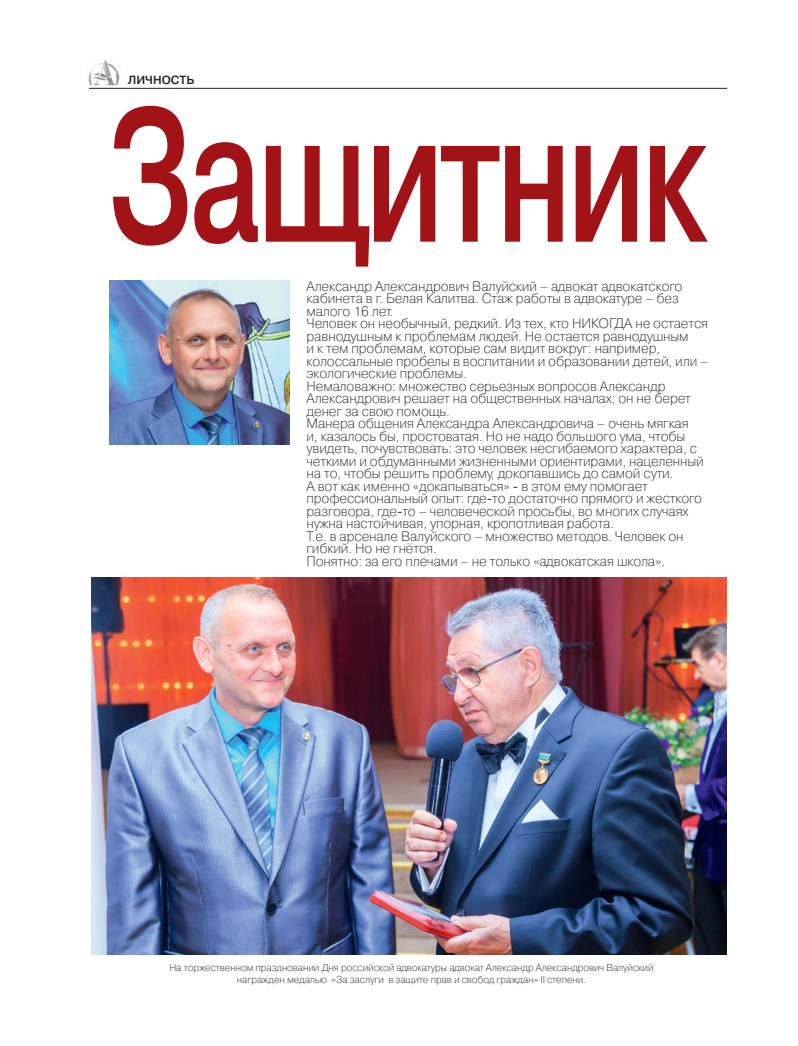
<style>
.page{position:relative;width:798px;height:1046px;background:#fff}
.page>*{position:absolute;margin:0;border:0;box-sizing:border-box;transform-origin:0 0}
.t1{font:700 188.38px "Pragmatica Light C";letter-spacing:-.04em;color:#a21318;scale:.66 1}
.t2{font:13.75px/12.5px "Pragmatica Light C";letter-spacing:-.01em;color:#231f20}
.t3{font:700 11.75px "Pragmatica Light C";color:#231f20}
.t4{font:10px/11.2px "Pragmatica Light C";letter-spacing:-.01em;color:#231f20;text-align:center}
</style>
<div class="page">
<img style="left:88px;top:60px;width:32px;height:26px">
<hr style="left:89px;top:88px;width:637px;height:1px;background:#231f20">
<img style="left:110px;top:280px;width:179px;height:165px">
<img style="left:91px;top:577px;width:635px;height:377px">
<p class="t3" style="left:128px;top:75px;width:68px">ЛИЧНОСТЬ</p>
<h1 class="t1" style="left:107px;top:107px;width:910px">Защитник</h1>
<p class="t2" style="left:306px;top:281px;width:403px">Александр Александрович Валуйский – адвокат адвокатского кабинета в г. Белая Калитва. Стаж работы в адвокатуре – без малого 16 лет.<br>Человек он необычный, редкий. Из тех, кто НИКОГДА не остается равнодушным к проблемам людей. Не остается равнодушным<br>и к тем проблемам, которые сам видит вокруг: например, колоссальные пробелы в воспитании и образовании детей, или – экологические проблемы.<br>Немаловажно: множество серьезных вопросов Александр Александрович решает на общественных началах; он не берет денег за свою помощь.<br>Манера общения Александра Александровича – очень мягкая<br>и, казалось бы, простоватая. Но не надо большого ума, чтобы увидеть, почувствовать: это человек несгибаемого характера, с четкими и обдуманными жизненными ориентирами, нацеленный на то, чтобы решить проблему, докопавшись до самой сути.<br>А вот как именно «докапываться» - в этом ему помогает профессиональный опыт: где-то достаточно прямого и жесткого разговора, где-то – человеческой просьбы, во многих случаях нужна настойчивая, упорная, кропотливая работа.<br>Т.е. в арсенале Валуйского – множество методов. Человек он гибкий. Но не гнётся.<br>Понятно: за его плечами – не только «адвокатская школа».</p>
<p class="t4" style="left:169px;top:963px;width:485px">На торжественном праздновании Дня российской адвокатуры адвокат Александр Александрович Валуйский награжден медалью «За заслуги в защите прав и свобод граждан» II степени.</p>
</div>
